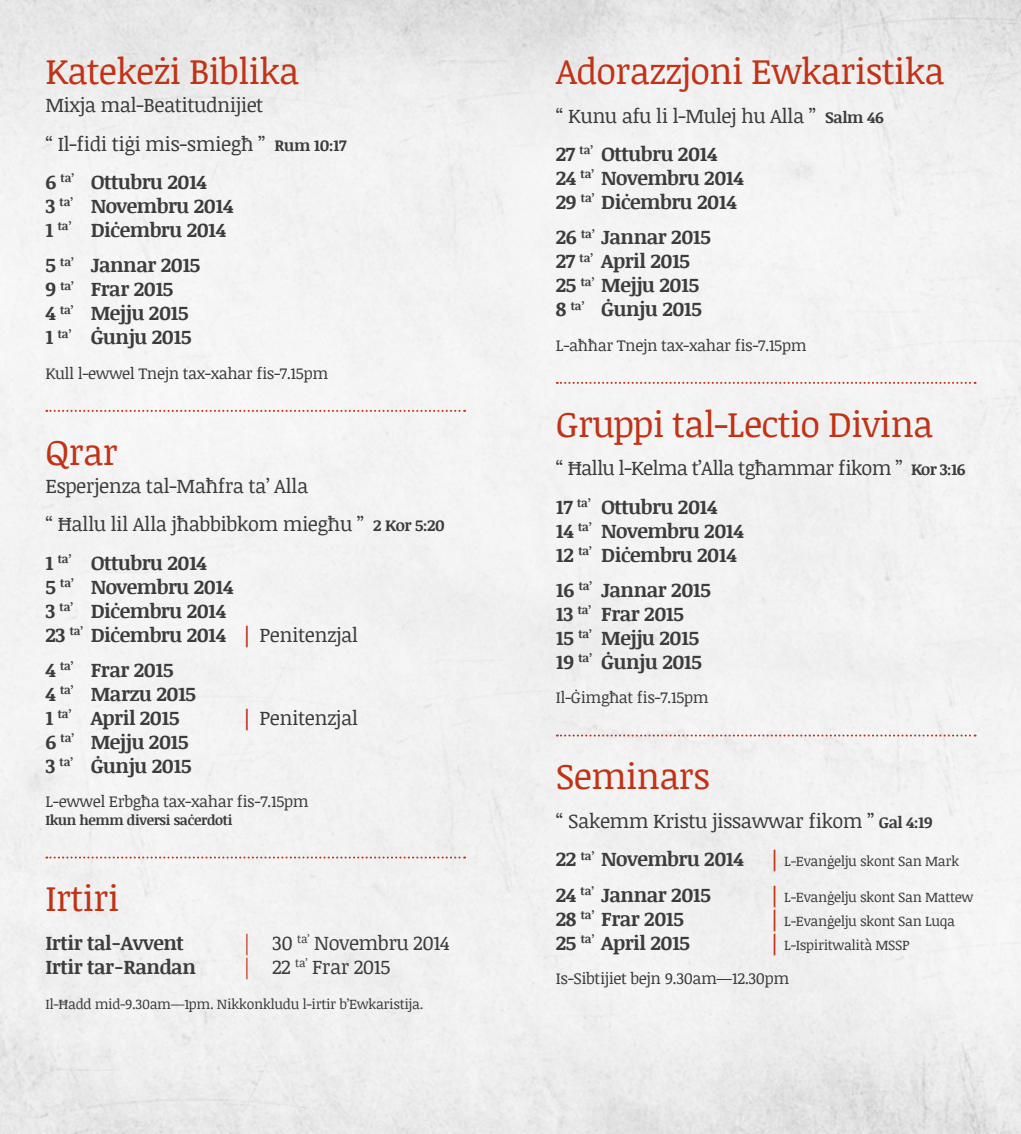
<style>
.page{position:relative;width:1021px;height:1134px;background:#fff}
.page>*{position:absolute;margin:0;border:0;box-sizing:border-box;transform-origin:0 0}
.t1{font:36px "Noticia Text";letter-spacing:-.025em;color:#c03316}
.t2{font:700 20px/24px "Noticia Text";letter-spacing:-.025em;color:#3c3c3b}
.t3{font:20px "Noticia Text";letter-spacing:-.025em;color:#3c3c3b}
.t4{font:16px "Noticia Text";letter-spacing:-.025em;color:#3c3c3b}
.t5{font:14px "Noticia Text";letter-spacing:-.025em;color:#3c3c3b}
.t6{font:700 14px "Noticia Text";letter-spacing:-.025em;color:#3c3c3b}
.s1{font-weight:700;font-size:16px}
.s2{color:#c03316}
.s3{font-weight:400}
.s4{font-weight:700;color:#c03316}
.s5{font-weight:700;font-size:20px;color:#c03316}
</style>
<div class="page">
<img style="left:0;top:0;width:1020px;height:1134px">
<svg style="left:46px;top:410px;width:419px;height:2px"></svg>
<svg style="left:46px;top:856px;width:419px;height:2px"></svg>
<svg style="left:557px;top:382px;width:418px;height:2px"></svg>
<svg style="left:557px;top:734px;width:418px;height:2px"></svg>
<h1 class="t1" style="left:45px;top:46px;width:255px">Katekeżi Biblika</h1>
<p class="t3" style="left:45px;top:91px;width:220px">Mixja mal-Beatitudnijiet</p>
<p class="t3" style="left:45px;top:129px;width:303px">“ Il-fidi tiġi mis-smiegħ ” <span class="s1">Rum 10:17</span></p>
<p class="t2" style="left:45px;top:169px;width:189px">6 <sup>ta’</sup> Ottubru 2014<br>3 <sup>ta’</sup> Novembru 2014<br>1 <sup>ta’</sup> Diċembru 2014</p>
<p class="t2" style="left:45px;top:253px;width:157px">5 <sup>ta’</sup> Jannar 2015<br>9 <sup>ta’</sup> Frar 2015<br>4 <sup>ta’</sup> Mejju 2015<br>1 <sup>ta’</sup> Ġunju 2015</p>
<p class="t4" style="left:45px;top:362px;width:284px">Kull l-ewwel Tnejn tax-xahar fis-7.15pm</p>
<h1 class="t1" style="left:45px;top:427px;width:74px">Qrar</h1>
<p class="t3" style="left:45px;top:472px;width:264px">Esperjenza tal-Maħfra ta’ Alla</p>
<p class="t3" style="left:45px;top:510px;width:401px">“ Ħallu lil Alla jħabbibkom miegħu ” <span class="s1">2 Kor 5:20</span></p>
<p class="t2" style="left:45px;top:550px;width:314px">1 <sup>ta’</sup> Ottubru 2014<br>5 <sup>ta’</sup> Novembru 2014<br>3 <sup>ta’</sup> Diċembru 2014<br>23 <sup>ta’</sup> Diċembru 2014 <span class="s2">|</span> <span class="s3">Penitenzjal</span></p>
<p class="t2" style="left:45px;top:657px;width:152px">4 <sup>ta’</sup> Frar 2015<br>4 <sup>ta’</sup> Marzu 2015<br>1 <sup>ta’</sup> April 2015</p>
<p class="t3" style="left:244px;top:704px;width:116px"><span class="s4">|</span> Penitenzjal</p>
<p class="t2" style="left:45px;top:729px;width:148px">6 <sup>ta’</sup> Mejju 2015<br>3 <sup>ta’</sup> Ġunju 2015</p>
<p class="t4" style="left:45px;top:790px;width:265px">L-ewwel Erbgħa tax-xahar fis-7.15pm</p>
<p class="t6" style="left:45px;top:810px;width:189px">Ikun hemm diversi saċerdoti</p>
<h1 class="t1" style="left:45px;top:873px;width:76px">Irtiri</h1>
<p class="t2" style="left:45px;top:930px;width:140px">Irtir tal-Avvent</p>
<p class="t3" style="left:244px;top:929px;width:207px"><span class="s2">|</span> 30 <sup>ta’</sup> Novembru 2014</p>
<p class="t2" style="left:45px;top:954px;width:152px">Irtir tar-Randan</p>
<p class="t3" style="left:244px;top:953px;width:148px"><span class="s2">|</span> 22 <sup>ta’</sup> Frar 2015</p>
<p class="t5" style="left:45px;top:994px;width:379px">Il-Ħadd mid-9.30am—1pm. Nikkonkludu l-irtir b’Ewkaristija.</p>
<h1 class="t1" style="left:556px;top:46px;width:390px">Adorazzjoni Ewkaristika</h1>
<p class="t3" style="left:556px;top:101px;width:329px">“ Kunu afu li l-Mulej hu Alla ” <span class="s1">Salm 46</span></p>
<p class="t2" style="left:556px;top:141px;width:189px">27 <sup>ta’</sup> Ottubru 2014<br>24 <sup>ta’</sup> Novembru 2014<br>29 <sup>ta’</sup> Diċembru 2014</p>
<p class="t2" style="left:556px;top:225px;width:157px">26 <sup>ta’</sup> Jannar 2015<br>27 <sup>ta’</sup> April 2015<br>25 <sup>ta’</sup> Mejju 2015<br>8 <sup>ta’</sup> Ġunju 2015</p>
<p class="t4" style="left:556px;top:334px;width:252px">L-aħħar Tnejn tax-xahar fis-7.15pm</p>
<h1 class="t1" style="left:556px;top:399px;width:379px">Gruppi tal-Lectio Divina</h1>
<p class="t3" style="left:556px;top:454px;width:411px">“ Ħallu l-Kelma t’Alla tgħammar fikom ” <span class="s1">Kor 3:16</span></p>
<p class="t2" style="left:556px;top:494px;width:189px">17 <sup>ta’</sup> Ottubru 2014<br>14 <sup>ta’</sup> Novembru 2014<br>12 <sup>ta’</sup> Diċembru 2014</p>
<p class="t2" style="left:556px;top:577px;width:157px">16 <sup>ta’</sup> Jannar 2015<br>13 <sup>ta’</sup> Frar 2015<br>15 <sup>ta’</sup> Mejju 2015<br>19 <sup>ta’</sup> Ġunju 2015</p>
<p class="t4" style="left:556px;top:686px;width:154px">Il-Ġimgħat fis-7.15pm</p>
<h1 class="t1" style="left:556px;top:751px;width:156px">Seminars</h1>
<p class="t3" style="left:556px;top:807px;width:378px">“ Sakemm Kristu jissawwar fikom ” <span class="s1">Gal 4:19</span></p>
<p class="t2" style="left:556px;top:847px;width:189px">22 <sup>ta’</sup> Novembru 2014</p>
<p class="t5" style="left:771px;top:852px;width:189px"><span class="s5">|</span> L-Evanġelju skont San Mark</p>
<p class="t2" style="left:556px;top:882px;width:157px">24 <sup>ta’</sup> Jannar 2015</p>
<p class="t5" style="left:771px;top:887px;width:203px"><span class="s5">|</span> L-Evanġelju skont San Mattew</p>
<p class="t2" style="left:556px;top:906px;width:130px">28 <sup>ta’</sup> Frar 2015</p>
<p class="t5" style="left:771px;top:911px;width:185px"><span class="s5">|</span> L-Evanġelju skont San Luqa</p>
<p class="t2" style="left:556px;top:930px;width:136px">25 <sup>ta’</sup> April 2015</p>
<p class="t5" style="left:771px;top:935px;width:140px"><span class="s5">|</span> L-Ispiritwalità MSSP</p>
<p class="t4" style="left:556px;top:967px;width:235px">Is-Sibtijiet bejn 9.30am—12.30pm</p>
</div>
